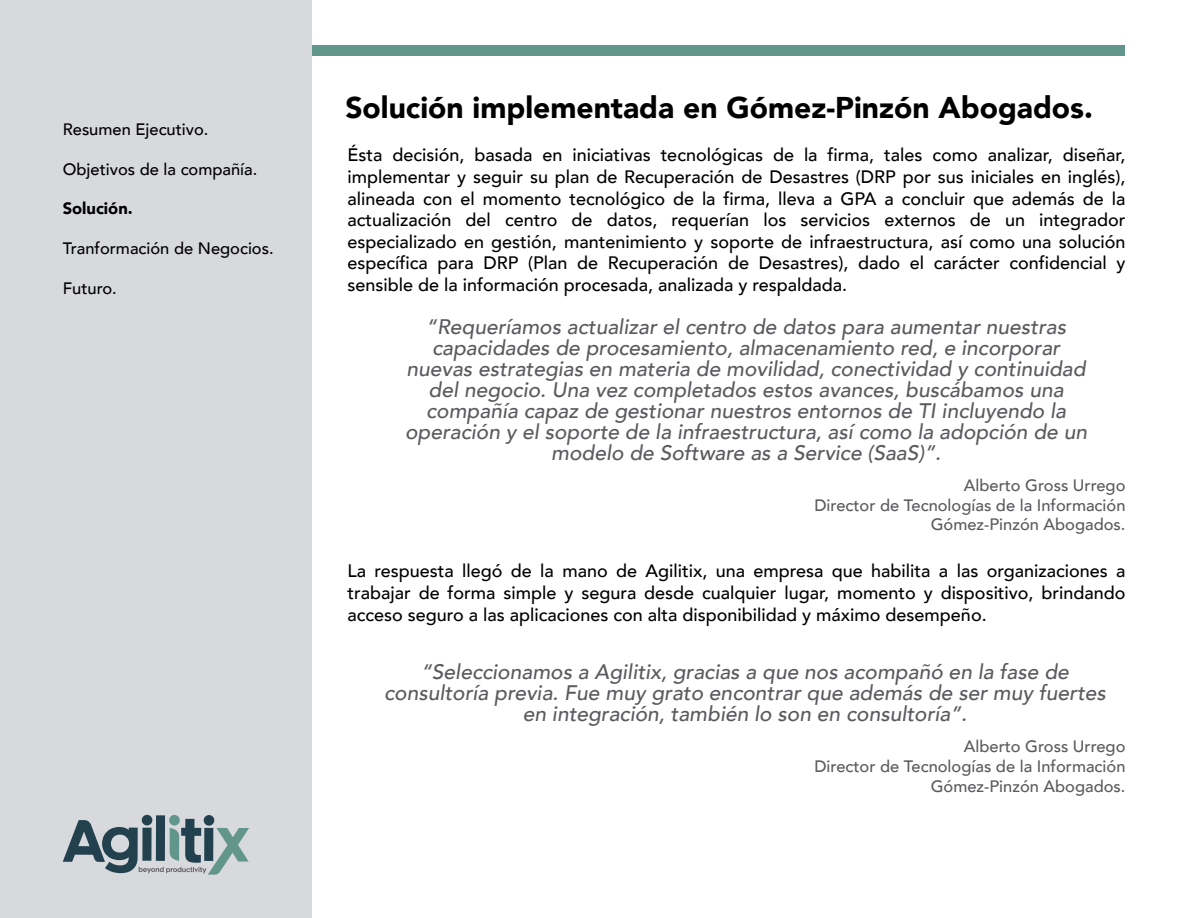
<style>
.page{position:relative;width:1188px;height:918px;background:#fff}
.page>*{position:absolute;margin:0;border:0;box-sizing:border-box;transform-origin:0 0}
.t1{font:900 30px "Avenir";color:#000}
.t2{font:italic 500 21px/21px "Avenir";color:#5b5b5f;text-align:center}
.t3{font:500 18px/21.6px "Avenir";color:#000;text-align:justify}
.t4{font:500 16.5px/19.8px "Avenir";color:#5b5b5f;text-align:right}
.t5{font:500 16.5px "Avenir";color:#000}
.t6{font:900 16.5px "Avenir";color:#000}
</style>
<div class="page">
<div style="left:64px;top:46px;width:1061px;height:10px;background:#62958b"></div>
<div style="left:0;top:0;width:312px;height:918px;background:#d8d9dd"></div>
<div style="left:156px;top:815px;width:9px;height:46px;background:#22404d"></div>
<div style="left:169px;top:815px;width:11px;height:11px;background:#62958b;border-radius:50%"></div>
<div style="left:204px;top:815px;width:10px;height:11px;background:#22404d;border-radius:50%"></div>
<div style="left:142px;top:815px;width:10px;height:10px;background:#22404d;border-radius:50%"></div>
<svg style="left:63px;top:819px;width:186px;height:56px"></svg>
<p class="t5" style="left:63px;top:115px;width:147px">Resumen Ejecutivo.</p>
<p class="t5" style="left:63px;top:155px;width:196px">Objetivos de la compañía.</p>
<p class="t6" style="left:63px;top:194px;width:71px">Solución.</p>
<p class="t5" style="left:63px;top:234px;width:212px">Tranformación de Negocios.</p>
<p class="t5" style="left:63px;top:274px;width:56px">Futuro.</p>
<h1 class="t1" style="left:345px;top:82px;width:749px">Solución implementada en Gómez-Pinzón Abogados.</h1>
<p class="t3" style="left:347px;top:143px;width:780px">Ésta decisión, basada en iniciativas tecnológicas de la firma, tales como analizar, diseñar, implementar y seguir su plan de Recuperación de Desastres (DRP por sus iniciales en inglés), alineada con el momento tecnológico de la firma, lleva a GPA a concluir que además de la actualización del centro de datos, requerían los servicios externos de un integrador especializado en gestión, mantenimiento y soporte de infraestructura, así como una solución específica para DRP (Plan de Recuperación de Desastres), dado el carácter confidencial y sensible de la información procesada, analizada y respaldada.</p>
<p class="t2" style="left:405px;top:317px;width:684px">“Requeríamos actualizar el centro de datos para aumentar nuestras capacidades de procesamiento, almacenamiento red, e incorporar nuevas estrategias en materia de movilidad, conectividad y continuidad del negocio. Una vez completados estos avances, buscábamos una compañía capaz de gestionar nuestros entornos de TI incluyendo la operación y el soporte de la infraestructura, así como la adopción de un modelo de Software as a Service (SaaS)”.</p>
<p class="t4" style="left:814px;top:474px;width:313px">Alberto Gross Urrego<br>Director de Tecnologías de la Información<br>Gómez-Pinzón Abogados.</p>
<p class="t3" style="left:347px;top:559px;width:780px">La respuesta llegó de la mano de Agilitix, una empresa que habilita a las organizaciones a trabajar de forma simple y segura desde cualquier lugar, momento y dispositivo, brindando acceso seguro a las aplicaciones con alta disponibilidad y máximo desempeño.</p>
<p class="t2" style="left:384px;top:662px;width:723px">“Seleccionamos a Agilitix, gracias a que nos acompañó en la fase de consultoría previa. Fue muy grato encontrar que además de ser muy fuertes en integración, también lo son en consultoría”.</p>
<p class="t4" style="left:814px;top:736px;width:313px">Alberto Gross Urrego<br>Director de Tecnologías de la Información<br>Gómez-Pinzón Abogados.</p>
</div>
